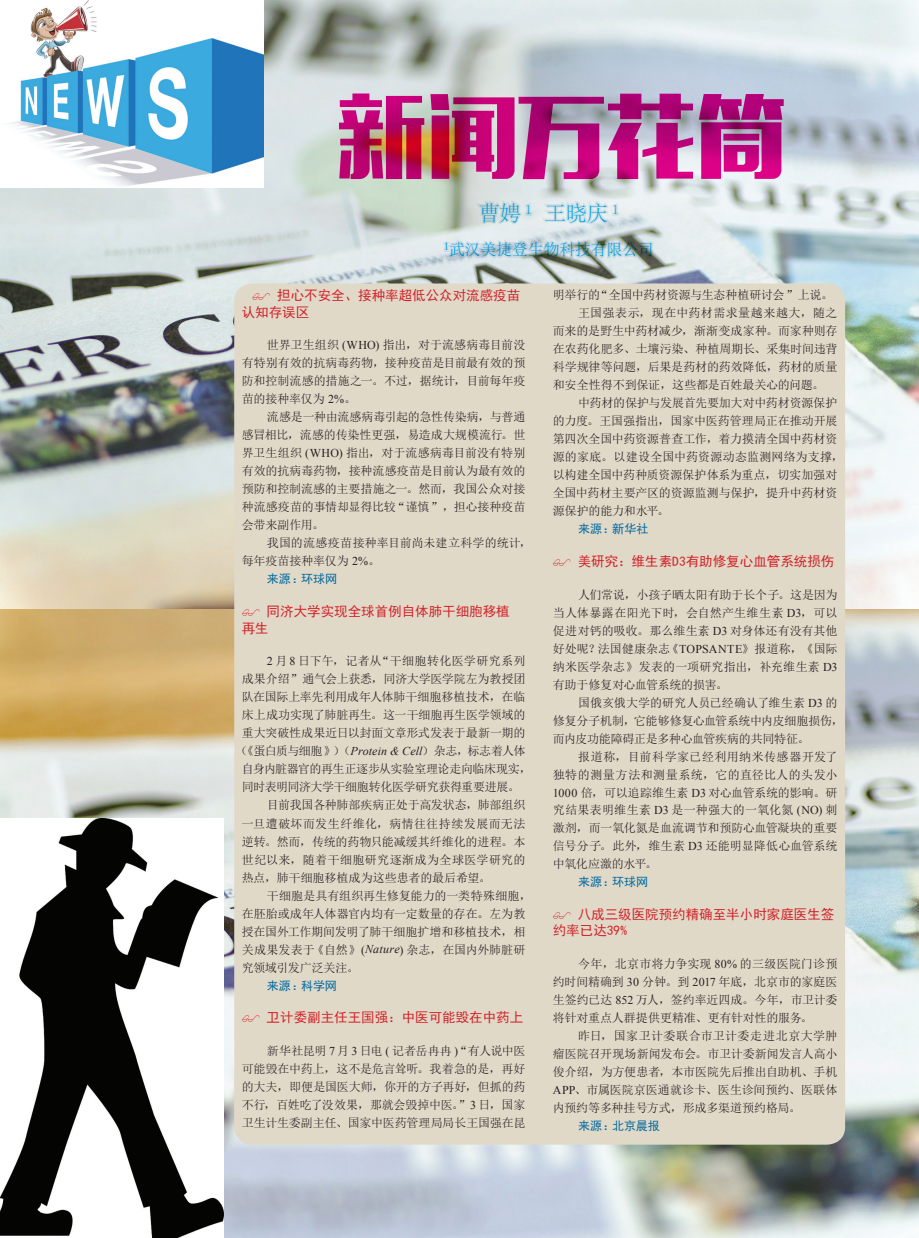
<style>
.page{position:relative;width:919px;height:1238px;background:#fff}
.page>*{position:absolute;margin:0;border:0;box-sizing:border-box;transform-origin:0 0}
.t1{font:90px "MF Li Hei Noncommercial";color:#ed028c}
.t2{font:300 21px "Adobe Song Std";color:#00aeef}
.t3{font:15.75px "N Sim Sun";color:#00aeef}
.t4{font:13.5px/16.2px "Sim Hei";color:#d1232a}
.t5{font:12px/18px "N Sim Sun";letter-spacing:-.01em;color:#231f20;text-align:justify}
.t6{font:12px "N Sim Sun";letter-spacing:.03em;color:#231f20}
.t7{font:12px "N Sim Sun";letter-spacing:-.045em;color:#231f20}
.t8{font:12px "Sim Hei";color:#0069a0}
.t9{font:12px "N Sim Sun";letter-spacing:-.035em;color:#231f20}
.t10{font:12px "N Sim Sun";letter-spacing:-.03em;color:#231f20}
.t11{font:12px "N Sim Sun";letter-spacing:.01em;color:#231f20}
.t12{font:12px "N Sim Sun";letter-spacing:.035em;color:#231f20}
.t13{font:12px "N Sim Sun";letter-spacing:.04em;color:#231f20}
.s1{font-family:"Times New Roman"}
.s2{font-family:"Times New Roman";font-style:italic}
</style>
<div class="page">
<img style="left:0;top:0;width:918px;height:1237px">
<img style="left:0;top:0;width:263px;height:187px">
<img style="left:0;top:818px;width:223px;height:419px">
<svg style="left:294px;top:94px;width:509px;height:186px;background:#d0dad9"></svg>
<svg style="left:336px;top:90px;width:450px;height:92px;background:#c6cec8"></svg>
<svg style="left:472px;top:198px;width:61px;height:28px;background:#d2ddde"></svg>
<svg style="left:539px;top:198px;width:81px;height:28px;background:#dce6ea"></svg>
<svg style="left:441px;top:237px;width:215px;height:25px;background:#b9c6c8"></svg>
<div style="left:234px;top:283px;width:611px;height:861px;background:#e1d9c8;border-radius:18px"></div>
<h1 class="t1" style="left:336px;top:84px;width:451px">新闻万花筒</h1>
<h2 class="t2" style="left:478px;top:202px;width:142px">曹娉 <sup>1</sup> 王晓庆 <sup>1</sup></h2>
<h3 class="t3" style="left:443px;top:242px;width:212px"><sup>1</sup>武汉美捷登生物科技有限公司</h3>
<p class="t4" style="left:242px;top:287px;width:280px;text-indent:35px">担心不安全、接种率超低公众对流感疫苗认知存误区</p>
<p class="t5" style="left:242px;top:336px;width:285px;text-indent:25px">世界卫生组织 <span class="s1">(WHO)</span> 指出，对于流感病毒目前没有特别有效的抗病毒药物，接种疫苗是目前最有效的预防和控制流感的措施之一。不过，据统计，目前每年疫苗的接种率仅为 <span class="s1">2%</span>。</p>
<p class="t5" style="left:242px;top:408px;width:285px;text-indent:25px">流感是一种由流感病毒引起的急性传染病，与普通感冒相比，流感的传染性更强，易造成大规模流行。世界卫生组织 <span class="s1">(WHO)</span> 指出，对于流感病毒目前没有特别有效的抗病毒药物，接种流感疫苗是目前认为最有效的预防和控制流感的主要措施之一。然而，我国公众对接种流感疫苗的事情却显得比较“谨慎”，担心接种疫苗会带来副作用。</p>
<p class="t5" style="left:242px;top:534px;width:291px;text-indent:25px">我国的流感疫苗接种率目前尚未建立科学的统计，每年疫苗接种率仅为 <span class="s1">2%</span>。</p>
<p class="t8" style="left:267px;top:573px;width:72px">来源：环球网</p>
<p class="t4" style="left:242px;top:603px;width:269px;text-indent:25px">同济大学实现全球首例自体肺干细胞移植再生</p>
<p class="t12" style="left:267px;top:655px;width:260px"><span class="s1">2</span> 月 <span class="s1">8</span> 日下午，记者从“干细胞转化医学研究系列</p>
<p class="t5" style="left:242px;top:670px;width:285px">成果介绍”通气会上获悉，同济大学医学院左为教授团</p>
<p class="t5" style="left:242px;top:688px;width:285px">队在国际上率先利用成年人体肺干细胞移植技术，在临</p>
<p class="t5" style="left:242px;top:706px;width:285px">床上成功实现了肺脏再生。这一干细胞再生医学领域的</p>
<p class="t5" style="left:242px;top:724px;width:285px">重大突破性成果近日以封面文章形式发表于最新一期的</p>
<p class="t7" style="left:236px;top:745px;width:291px">（《蛋白质与细胞》）（<span class="s2">Protein &amp; Cell</span>）杂志，标志着人体</p>
<p class="t9" style="left:242px;top:763px;width:291px">自身内脏器官的再生正逐步从实验室理论走向临床现实，</p>
<p class="t10" style="left:242px;top:781px;width:279px">同时表明同济大学干细胞转化医学研究获得重要进展。</p>
<p class="t5" style="left:267px;top:796px;width:260px">目前我国各种肺部疾病正处于高发状态，肺部组织</p>
<p class="t6" style="left:242px;top:817px;width:285px">一旦遭破坏而发生纤维化，病情往往持续发展而无法</p>
<p class="t5" style="left:242px;top:832px;width:285px">逆转。然而，传统的药物只能减缓其纤维化的进程。本</p>
<p class="t6" style="left:242px;top:853px;width:285px">世纪以来，随着干细胞研究逐渐成为全球医学研究的</p>
<p class="t5" style="left:242px;top:868px;width:250px">热点，肺干细胞移植成为这些患者的最后希望。</p>
<p class="t5" style="left:267px;top:886px;width:266px">干细胞是具有组织再生修复能力的一类特殊细胞，</p>
<p class="t5" style="left:242px;top:904px;width:285px">在胚胎或成年人体器官内均有一定数量的存在。左为教</p>
<p class="t5" style="left:242px;top:922px;width:285px">授在国外工作期间发明了肺干细胞扩增和移植技术，相</p>
<p class="t5" style="left:242px;top:940px;width:285px">关成果发表于《自然》<span class="s1">(</span><span class="s2">Nature</span><span class="s1">)</span> 杂志，在国内外肺脏研</p>
<p class="t5" style="left:242px;top:958px;width:118px">究领域引发广泛关注。</p>
<p class="t8" style="left:267px;top:979px;width:71px">来源：科学网</p>
<p class="t4" style="left:266px;top:1009px;width:258px">卫计委副主任王国强：中医可能毁在中药上</p>
<p class="t5" style="left:242px;top:1041px;width:285px;text-indent:25px">新华社昆明 <span class="s1">7</span> 月 <span class="s1">3</span> 日电 <span class="s1">(</span> 记者岳冉冉 <span class="s1">)</span>“有人说中医可能毁在中药上，这不是危言耸听。我着急的是，再好的大夫，即便是国医大师，你开的方子再好，但抓的药不行，百姓吃了没效果，那就会毁掉中医。”<span class="s1">3</span> 日，国家卫生计生委副主任、国家中医药管理局局长王国强在昆</p>
<p class="t5" style="left:552px;top:286px;width:282px">明举行的“全国中药材资源与生态种植研讨会”上说。</p>
<p class="t13" style="left:578px;top:307px;width:261px">王国强表示，现在中药材需求量越来越大，随之</p>
<p class="t5" style="left:552px;top:322px;width:286px">而来的是野生中药材减少，渐渐变成家种。而家种则存</p>
<p class="t5" style="left:552px;top:340px;width:286px">在农药化肥多、土壤污染、种植周期长、采集时间违背</p>
<p class="t5" style="left:552px;top:358px;width:286px">科学规律等问题，后果是药材的药效降低，药材的质量</p>
<p class="t5" style="left:552px;top:376px;width:273px">和安全性得不到保证，这些都是百姓最关心的问题。</p>
<p class="t5" style="left:578px;top:394px;width:261px">中药材的保护与发展首先要加大对中药材资源保护</p>
<p class="t5" style="left:552px;top:412px;width:286px">的力度。王国强指出，国家中医药管理局正在推动开展</p>
<p class="t5" style="left:552px;top:430px;width:286px">第四次全国中药资源普查工作，着力摸清全国中药材资</p>
<p class="t11" style="left:552px;top:451px;width:292px">源的家底。以建设全国中药资源动态监测网络为支撑，</p>
<p class="t5" style="left:552px;top:466px;width:286px">以构建全国中药种质资源保护体系为重点，切实加强对</p>
<p class="t5" style="left:552px;top:484px;width:286px">全国中药材主要产区的资源监测与保护，提升中药材资</p>
<p class="t5" style="left:552px;top:502px;width:118px">源保护的能力和水平。</p>
<p class="t8" style="left:578px;top:523px;width:72px">来源：新华社</p>
<p class="t4" style="left:577px;top:553px;width:258px">美研究：维生素D3有助修复心血管系统损伤</p>
<p class="t5" style="left:552px;top:586px;width:286px;text-indent:25px">人们常说，小孩子晒太阳有助于长个子。这是因为当人体暴露在阳光下时，会自然产生维生素 <span class="s1">D3</span>，可以促进对钙的吸收。那么维生素 <span class="s1">D3</span> 对身体还有没有其他好处呢？法国健康杂志《<span class="s1">TOPSANTE</span>》报道称，《国际纳米医学杂志》发表的一项研究指出，补充维生素 <span class="s1">D3</span>有助于修复对心血管系统的损害。</p>
<p class="t5" style="left:552px;top:693px;width:292px;text-align:left;text-indent:25px">国俄亥俄大学的研究人员已经确认了维生素 <span class="s1">D3</span> 的修复分子机制，它能够修复心血管系统中内皮细胞损伤，而内皮功能障碍正是多种心血管疾病的共同特征。</p>
<p class="t5" style="left:552px;top:747px;width:286px;text-indent:25px">报道称，目前科学家已经利用纳米传感器开发了独特的测量方法和测量系统，它的直径比人的头发小<span class="s1">1000</span> 倍，可以追踪维生素 <span class="s1">D3</span> 对心血管系统的影响。研究结果表明维生素 <span class="s1">D3</span> 是一种强大的一氧化氮 <span class="s1">(NO)</span> 刺激剂，而一氧化氮是血流调节和预防心血管凝块的重要信号分子。此外，维生素 <span class="s1">D3</span> 还能明显降低心血管系统中氧化应激的水平。</p>
<p class="t8" style="left:578px;top:875px;width:72px">来源：环球网</p>
<p class="t4" style="left:552px;top:906px;width:283px;text-indent:25px">八成三级医院预约精确至半小时家庭医生签约率已达39%</p>
<p class="t5" style="left:552px;top:954px;width:286px;text-indent:25px">今年，北京市将力争实现 <span class="s1">80%</span> 的三级医院门诊预约时间精确到 <span class="s1">30</span> 分钟。到 <span class="s1">2017</span> 年底，北京市的家庭医生签约已达 <span class="s1">852</span> 万人，签约率近四成。今年，市卫计委将针对重点人群提供更精准、更有针对性的服务。</p>
<p class="t5" style="left:552px;top:1026px;width:286px;text-indent:25px">昨日，国家卫计委联合市卫计委走进北京大学肿瘤医院召开现场新闻发布会。市卫计委新闻发言人高小俊介绍，为方便患者，本市医院先后推出自助机、手机<span class="s1">APP</span>、市属医院京医通就诊卡、医生诊间预约、医联体内预约等多种挂号方式，形成多渠道预约格局。</p>
<p class="t8" style="left:578px;top:1119px;width:83px">来源：北京晨报</p>
</div>
